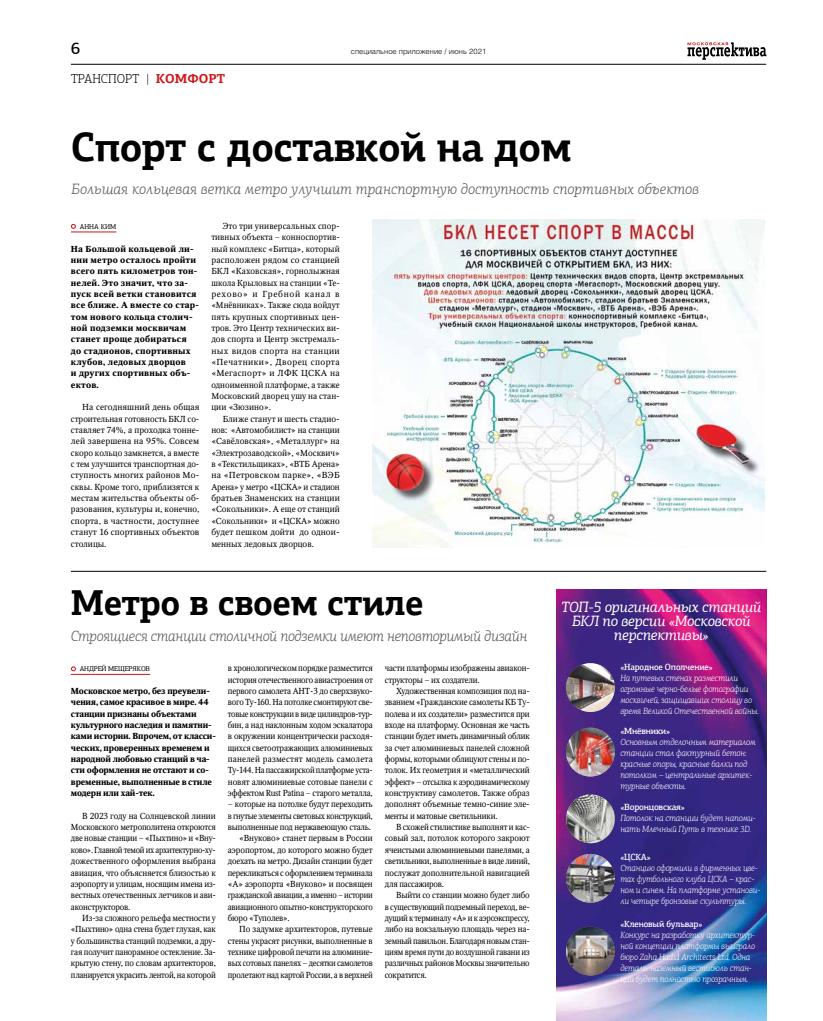
<style>
.page{position:relative;width:823px;height:1021px;background:#fff}
.page>*{position:absolute;margin:0;border:0;box-sizing:border-box;transform-origin:0 0}
.t1{font:700 41px "PF Agora Slab Pro";letter-spacing:-.015em;color:#000;scale:.96 1}
.t2{font:700 36px "PF Agora Slab Pro";letter-spacing:-.015em;color:#000;scale:.96 1}
.t3{font:500 16.9px "PF Agora Slab Pro";color:#000}
.t4{font:italic 300 15px "PF Agora Slab Pro";color:#575756}
.t5{font:italic 15px/14px "PF Agora Slab Pro";letter-spacing:-.02em;color:#fff;text-align:center}
.t6{font:italic 300 15px "PF Agora Slab Pro";letter-spacing:-.02em;color:#575756}
.t7{font:300 13px "PF Agora Slab Pro";color:#000}
.t8{font:italic 300 9px/11px "PF Agora Slab Pro";letter-spacing:-.02em;color:#fff;scale:.96 1}
.t9{font:italic 300 9px/11px "PF Agora Slab Pro";letter-spacing:-.02em;color:#fff}
.t10{font:500 9px "PF Agora Slab Pro";letter-spacing:-.02em;color:#fff;scale:.96 1}
.t11{font:500 9px "PF Agora Slab Pro";letter-spacing:-.02em;color:#fff}
.t12{font:8.7px/11.3px "Octava C";letter-spacing:-.02em;color:#000;text-align:justify}
.t13{font:8.7px/11.3px "Octava C";letter-spacing:-.02em;color:#000;text-align:justify;scale:.96 1}
.t14{font:8.7px/11.3px "Octava C";letter-spacing:-.02em;color:#000;text-align:justify;scale:.95 1}
.t15{font:700 8.7px/11.3px "Octava C";letter-spacing:.02em;color:#000}
.t16{font:700 8.7px/11.3px "Octava C";letter-spacing:-.01em;color:#000}
.t17{font:8.7px "Octava C";letter-spacing:-.02em;color:#000;scale:.94 1}
.t18{font:8.7px "Octava C";letter-spacing:-.02em;color:#000;scale:.93 1}
.t19{font:300 7.5px "Helios";color:#000}
.t20{font:7px "PF Agora Slab Pro";letter-spacing:-.02em;color:#000}
.s1{font-weight:700;color:#cd1719}
</style>
<div class="page">
<svg style="left:687px;top:42px;width:79px;height:18px"></svg>
<hr style="left:71px;top:64px;width:694px;height:1px;background:#000">
<hr style="left:822px;top:230px;width:1px;height:505px;background:#878c83">
<img style="left:556px;top:590px;width:209px;height:430px">
<hr style="left:71px;top:232px;width:45px;height:1px;background:#d51317">
<svg style="left:71px;top:224px;width:5px;height:5px"></svg>
<hr style="left:71px;top:674px;width:79px;height:1px;background:#d51317">
<svg style="left:71px;top:666px;width:5px;height:5px"></svg>
<hr style="left:71px;top:571px;width:694px;height:1px;background:#000">
<img style="left:565px;top:663px;width:49px;height:49px;border-radius:24px">
<img style="left:565px;top:727px;width:49px;height:49px;border-radius:24px">
<img style="left:565px;top:794px;width:49px;height:49px;border-radius:24px">
<img style="left:565px;top:853px;width:49px;height:49px;border-radius:24px">
<img style="left:565px;top:926px;width:49px;height:49px;border-radius:24px">
<img style="left:372px;top:219px;width:392px;height:328px">
<h3 class="t3" style="left:71px;top:38px;width:11px">6</h3>
<p class="t19" style="left:351px;top:47px;width:137px">специальное приложение / июнь 2021</p>
<h3 class="t7" style="left:71px;top:71px;width:155px">ТРАНСПОРТ | <span class="s1">КОМФОРТ</span></h3>
<h1 class="t1" style="left:71px;top:121px;width:523px">Спорт с доставкой на дом</h1>
<h3 class="t4" style="left:71px;top:180px;width:628px">Большая кольцевая ветка метро улучшит транспортную доступность спортивных объектов</h3>
<p class="t20" style="left:80px;top:222px;width:38px">АННА КИМ</p>
<p class="t15" style="left:71px;top:243px;width:129px">На Большой кольцевой ли&shy;нии метро осталось пройти всего пять километров тон&shy;нелей. Это значит, что за&shy;пуск всей ветки становится все ближе. А вместе со стар&shy;том нового кольца столич&shy;ной подземки москвичам станет проще добираться до стадионов, спортивных клубов, ледовых дворцов<br>и других спортивных объ&shy;ектов.</p>
<p class="t12" style="left:71px;top:402px;width:130px;text-indent:11px">На сегодняшний день общая строительная готовность БКЛ со&shy;ставляет 74%, а проходка тонне&shy;лей завершена на 95%. Совсем скоро кольцо замкнется, а вместе с тем улучшится транспортная до&shy;ступность многих районов Мо&shy;сквы. Кроме того, приблизятся к местам жительства объекты об&shy;разования, культуры и, конечно, спорта, в частности, доступнее станут 16 спортивных объектов столицы.</p>
<p class="t12" style="left:211px;top:220px;width:130px;text-indent:11px">Это три универсальных спор&shy;тивных объекта – конноспортив&shy;ный комплекс «Битца», который расположен рядом со станцией БКЛ «Каховская», горнолыжная школа Крыловых на станции «Те&shy;рехово» и Гребной канал в «Мнёвниках». Также сюда войдут пять крупных спортивных цен&shy;тров. Это Центр технических ви&shy;дов спорта и Центр экстремаль&shy;ных видов спорта на станции «Печатники», Дворец спорта «Мегаспорт» и ЛФК ЦСКА на одноименной платформе, а также Московский дворец ушу на стан&shy;ции «Зюзино».</p>
<p class="t12" style="left:211px;top:413px;width:130px;text-indent:11px">Ближе станут и шесть стадио&shy;нов: «Автомобилист» на станции «Савёловская», «Металлург» на «Электрозаводской», «Москвич» в «Текстильщиках», «ВТБ Арена» на «Петровском парке», «ВЭБ Арена» у метро «ЦСКА» и стадион братьев Знаменских на станции «Сокольники». А еще от станций «Сокольники» и «ЦСКА» можно будет пешком дойти до однои&shy;менных ледовых дворцов.</p>
<h2 class="t2" style="left:71px;top:579px;width:368px">Метро в своем стиле</h2>
<h3 class="t5" style="left:561px;top:599px;width:201px">ТОП-5 оригинальных станций<br>БКЛ по версии «Московской перспективы»</h3>
<h3 class="t6" style="left:71px;top:627px;width:457px">Строящиеся станции столичной подземки имеют неповторимый дизайн</h3>
<p class="t20" style="left:80px;top:664px;width:72px">АНДРЕЙ МЕЩЕРЯКОВ</p>
<p class="t16" style="left:71px;top:685px;width:146px">Московское метро, без преувели&shy;чения, самое красивое в мире. 44 станции признаны объектами культурного наследия и памятни&shy;ками истории. Впрочем, от класси&shy;ческих, проверенных временем и народной любовью станций в ча&shy;сти оформления не отстают и со&shy;временные, выполненные в стиле модерн или хай-тек.</p>
<p class="t12" style="left:71px;top:810px;width:146px;text-indent:11px">В 2023 году на Солнцевской линии Московского метрополитена откроются две новые станции – «Пыхтино» и «Вну&shy;ково». Главной темой их архитектурно-ху&shy;дожественного оформления выбрана авиация, что объясняется близостью к аэропорту и улицам, носящим имена из&shy;вестных отечественных летчиков и ави&shy;аконструкторов.</p>
<p class="t13" style="left:71px;top:912px;width:152px;text-indent:11px">Из-за сложного рельефа местности у «Пыхтино» одна стена будет глухая, как у большинства станций подземки, а дру&shy;гая получит панорамное остекление. За&shy;крытую стену, по словам архитекторов, планируется украсить лентой, на которой</p>
<p class="t14" style="left:228px;top:662px;width:154px">в хронологическом порядке разместится история отечественного авиастроения от первого самолета АНТ-3 до сверхзвуко&shy;вого Ту-160. На потолке смонтируют све&shy;товые конструкции в виде цилиндров-тур&shy;бин, а над наклонным ходом эскалатора в окружении концентрически расходя&shy;щихся светоотражающих алюминиевых панелей разместят модель самолета Ту-144. На пассажирской платформе уста&shy;новят алюминиевые сотовые панели с эффектом Rust Patina – старого металла,</p>
<p class="t12" style="left:228px;top:799px;width:146px">– которые на потолке будут переходить</p>
<p class="t18" style="left:228px;top:811px;width:157px">в гнутые элементы световых конструкций,</p>
<p class="t13" style="left:228px;top:821px;width:150px">выполненные под нержавеющую сталь.</p>
<p class="t12" style="left:239px;top:833px;width:135px">«Внуково» станет первым в России</p>
<p class="t12" style="left:228px;top:844px;width:146px">аэропортом, до которого можно будет</p>
<p class="t13" style="left:228px;top:855px;width:152px">доехать на метро. Дизайн станции будет</p>
<p class="t17" style="left:228px;top:867px;width:156px">перекликаться с оформлением терминала</p>
<p class="t12" style="left:228px;top:878px;width:146px">«А» аэропорта «Внуково» и посвящен</p>
<p class="t18" style="left:228px;top:890px;width:157px">гражданской авиации, а именно – истории</p>
<p class="t14" style="left:228px;top:901px;width:154px">авиационного опытно-конструкторского</p>
<p class="t13" style="left:228px;top:912px;width:66px">бюро «Туполев».</p>
<p class="t12" style="left:239px;top:923px;width:135px">По задумке архитекторов, путевые</p>
<p class="t12" style="left:228px;top:935px;width:146px">стены украсят рисунки, выполненные в</p>
<p class="t13" style="left:228px;top:946px;width:152px">технике цифровой печати на алюминие-</p>
<p class="t17" style="left:228px;top:958px;width:156px">вых сотовых панелях – десятки самолетов</p>
<p class="t17" style="left:228px;top:969px;width:156px">пролетают над картой России, а в верхней</p>
<p class="t13" style="left:384px;top:662px;width:152px">части платформы изображены авиакон&shy;структоры – их создатели.</p>
<p class="t13" style="left:384px;top:685px;width:152px;text-indent:11px">Художественная композиция под на&shy;званием «Гражданские самолеты КБ Ту&shy;полева и их создатели» разместится при входе на платформу. Основная же часть станции будет иметь динамичный облик за счет алюминиевых панелей сложной формы, которыми облицуют стены и по&shy;толок. Их геометрия и «металлический эффект» – отсылка к аэродинамическому конструктиву самолетов. Также образ дополнят объемные темно-синие эле&shy;менты и матовые светильники.</p>
<p class="t14" style="left:384px;top:821px;width:154px;text-indent:11px">В схожей стилистике выполнят и кас&shy;совый зал, потолок которого закроют ячеистыми алюминиевыми панелями, а светильники, выполненные в виде линий, послужат дополнительной навигацией для пассажиров.</p>
<p class="t13" style="left:384px;top:889px;width:152px;text-indent:11px">Выйти со станции можно будет либо в существующий подземный переход, ве&shy;дущий к терминалу «А» и к аэроэкспрессу, либо на вокзальную площадь через на&shy;земный павильон. Благодаря новым стан&shy;циям время пути до воздушной гавани из различных районов Москвы значительно сократится.</p>
<p class="t10" style="left:620px;top:661px;width:98px">«Народное Ополчение»</p>
<p class="t8" style="left:620px;top:672px;width:146px">На путевых стенах разместили огромные черно-белые фотографии москвичей, защищавших столицу во время Великой Отечественной войны.</p>
<p class="t11" style="left:620px;top:725px;width:51px">«Мнёвники»</p>
<p class="t9" style="left:620px;top:736px;width:137px">Основным отделочным материалом станции стал фактурный бетон: красные опоры, красные балки под потолком – центральные архитек&shy;турные объекты.</p>
<p class="t11" style="left:620px;top:800px;width:66px">«Воронцовская»</p>
<p class="t9" style="left:620px;top:812px;width:137px">Потолок на станции будет напоми&shy;нать Млечный Путь в технике 3D.</p>
<p class="t10" style="left:620px;top:851px;width:33px">«ЦСКА»</p>
<p class="t8" style="left:620px;top:862px;width:147px">Станцию оформили в фирменных цве&shy;тах футбольного клуба ЦСКА – крас&shy;ном и синем. На платформе установи&shy;ли четыре бронзовые скульптуры.</p>
<p class="t10" style="left:620px;top:918px;width:87px">«Кленовый бульвар»</p>
<p class="t8" style="left:620px;top:929px;width:142px">Конкурс на разработку архитектур&shy;ной концепции платформы выиграло бюро Zaha Hadid Architects Ltd. Одна деталь: наземный вестибюль стан&shy;ции будет полностью прозрачным.</p>
</div>
